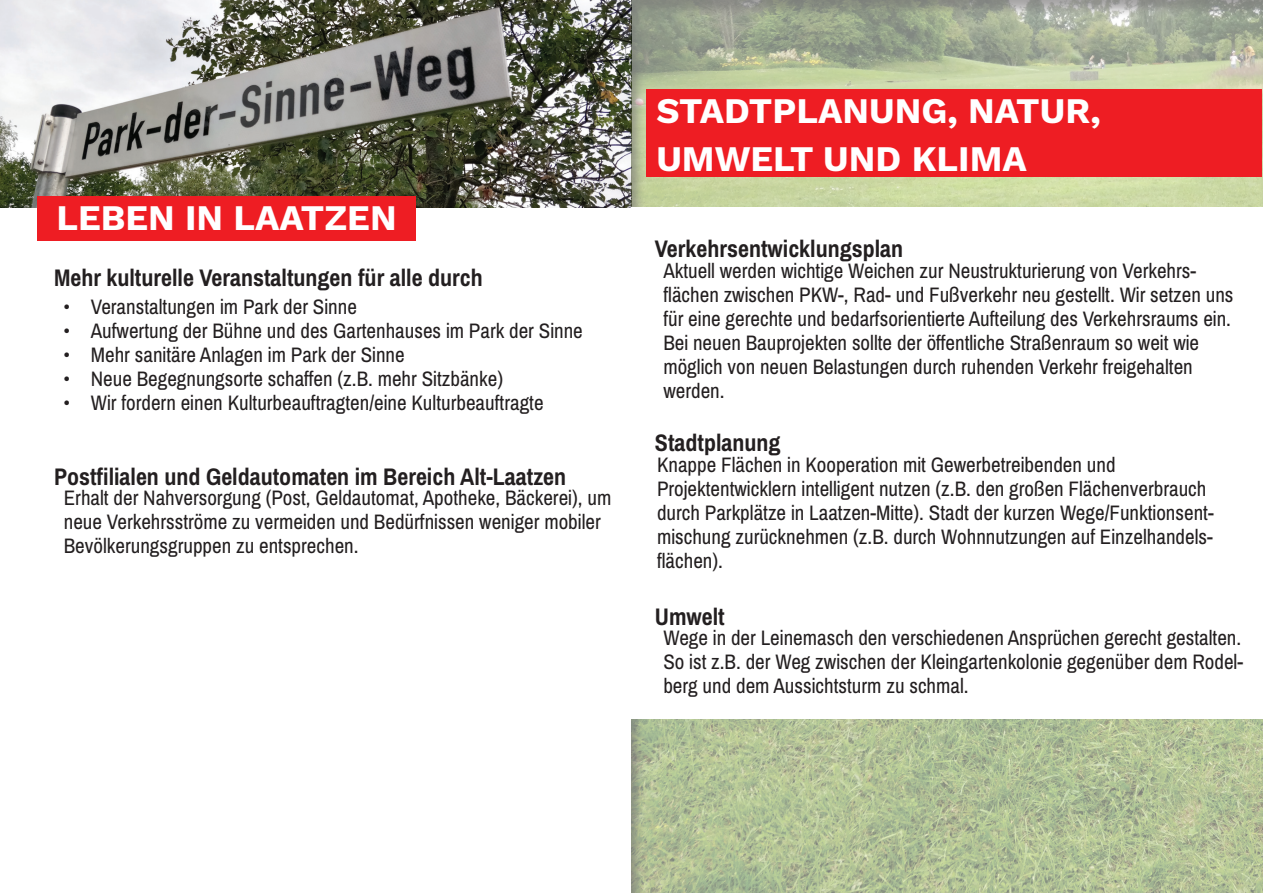
<style>
.page{position:relative;width:1263px;height:893px;background:#fff}
.page>*{position:absolute;margin:0;border:0;box-sizing:border-box;transform-origin:0 0}
.t1{font:700 36px/48px "Work Sans";color:#fff}
.t2{font:700 24px "Archivo Narrow";color:#231f20}
.t3{font:21px/24px "Archivo Narrow";color:#231f20}
</style>
<div class="page">
<img style="left:0;top:0;width:630px;height:207px">
<div style="left:37px;top:196px;width:379px;height:45px;background:#ee1d23"></div>
<div style="left:630px;top:0;width:633px;height:893px;background:#231f20;opacity:.75"></div>
<div style="left:646px;top:90px;width:615px;height:87px;background:#ee1d23"></div>
<div style="left:631px;top:207px;width:632px;height:512px;background:#fff"></div>
<h1 class="t1" style="left:56px;top:192px;width:342px">LEBEN IN LAATZEN</h1>
<p class="t2" style="left:54px;top:263px;width:430px">Mehr kulturelle Veranstaltungen für alle durch</p>
<p class="t3" style="left:64px;top:295px;width:295px">• Veranstaltungen im Park der Sinne</p>
<p class="t3" style="left:64px;top:319px;width:521px">• Aufwertung der Bühne und des Gartenhauses im Park der Sinne</p>
<p class="t3" style="left:64px;top:343px;width:342px">• Mehr sanitäre Anlagen im Park der Sinne</p>
<p class="t3" style="left:64px;top:367px;width:441px">• Neue Begegnungsorte schaffen (z.B. mehr Sitzbänke)</p>
<p class="t3" style="left:64px;top:391px;width:481px">• Wir fordern einen Kulturbeauftragten/eine Kulturbeauftragte</p>
<p class="t2" style="left:54px;top:462px;width:514px">Postfilialen und Geldautomaten im Bereich Alt-Laatzen</p>
<p class="t3" style="left:64px;top:486px;width:549px">Erhalt der Nahversorgung (Post, Geldautomat, Apotheke, Bäckerei), um neue Verkehrsströme zu vermeiden und Bedürfnissen weniger mobiler<br>Bevölkerungsgruppen zu entsprechen.</p>
<h1 class="t1" style="left:656px;top:86px;width:446px">STADTPLANUNG, NATUR,<br>UMWELT UND KLIMA</h1>
<p class="t2" style="left:655px;top:234px;width:250px">Verkehrsentwicklungsplan</p>
<p class="t3" style="left:663px;top:259px;width:572px">Aktuell werden wichtige Weichen zur Neustrukturierung von Verkehrs&shy;flächen zwischen PKW-, Rad- und Fußverkehr neu gestellt. Wir setzen uns für eine gerechte und bedarfsorientierte Aufteilung des Verkehrsraums ein.<br>Bei neuen Bauprojekten sollte der öffentliche Straßenraum so weit wie möglich von neuen Belastungen durch ruhenden Verkehr freigehalten werden.</p>
<p class="t2" style="left:655px;top:428px;width:127px">Stadtplanung</p>
<p class="t3" style="left:657px;top:453px;width:558px">Knappe Flächen in Kooperation mit Gewerbetreibenden und Projektentwicklern intelligent nutzen (z.B. den großen Flächenverbrauch durch Parkplätze in Laatzen-Mitte). Stadt der kurzen Wege/Funktionsent&shy;mischung zurücknehmen (z.B. durch Wohnnutzungen auf Einzelhandels&shy;flächen).</p>
<p class="t2" style="left:655px;top:602px;width:71px">Umwelt</p>
<p class="t3" style="left:663px;top:626px;width:581px;text-align:justify">Wege in der Leinemasch den verschiedenen Ansprüchen gerecht gestalten.<br>So ist z.B. der Weg zwischen der Kleingartenkolonie gegenüber dem Rodel&shy;berg und dem Aussichtsturm zu schmal.</p>
</div>
